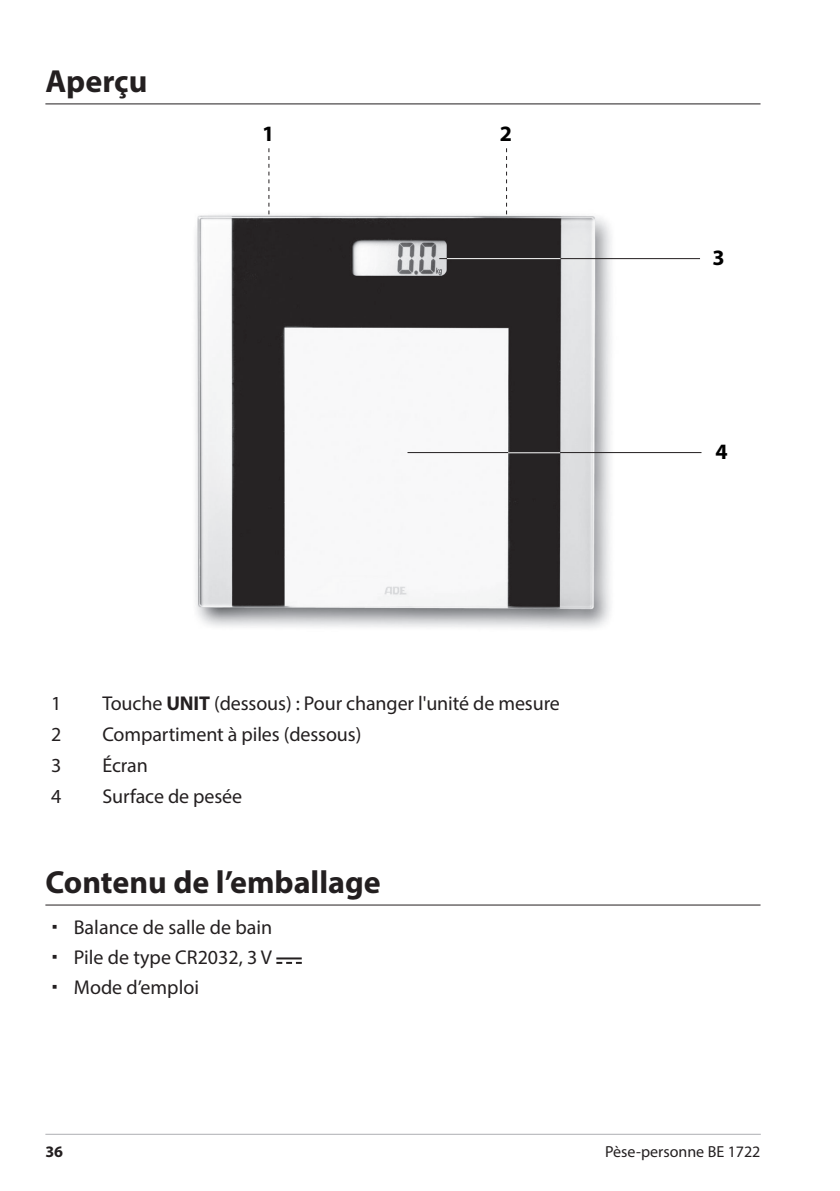
<style>
.page{position:relative;width:840px;height:1191px;background:#fff}
.page>*{position:absolute;margin:0;border:0;box-sizing:border-box;transform-origin:0 0}
.t1{font:700 32px "Myriad Pro";color:#231f20}
.t2{font:700 22px "Myriad Pro";color:#000}
.t3{font:20px/29.6px "Myriad Pro";letter-spacing:-.005em;color:#231f20;text-align:justify}
.t4{font:16px "Myriad Pro";color:#231f20}
.t5{font:700 16px "Myriad Pro";color:#231f20}
.s1{font-weight:700}
</style>
<div class="page">
<hr style="left:45px;top:1133px;width:715px;height:1px;background:#adaeb2">
<hr style="left:45px;top:103px;width:715px;height:1px;background:#231f20">
<hr style="left:45px;top:904px;width:715px;height:1px;background:#231f20">
<svg style="left:276px;top:962px;width:25px;height:2px"></svg>
<hr style="left:276px;top:957px;width:25px;height:2px;background:#231f20">
<img style="left:195px;top:202px;width:430px;height:426px">
<svg style="left:268px;top:148px;width:1px;height:66px"></svg>
<svg style="left:505px;top:202px;width:1px;height:12px"></svg>
<hr style="left:439px;top:258px;width:260px;height:1px;background:#231f20">
<hr style="left:407px;top:452px;width:294px;height:1px;background:#231f20">
<hr style="left:446px;top:258px;width:114px;height:1px;background:#fff">
<hr style="left:508px;top:452px;width:52px;height:1px;background:#fff">
<h1 class="t1" style="left:45px;top:60px;width:103px">Aperçu</h1>
<p class="t2" style="left:262px;top:119px;width:14px">1</p>
<p class="t2" style="left:499px;top:119px;width:14px">2</p>
<p class="t3" style="left:51px;top:688px;width:12px">1</p>
<p class="t3" style="left:102px;top:688px;width:459px">Touche <span class="s1">UNIT</span> (dessous) : Pour changer l'unité de mesure</p>
<p class="t3" style="left:51px;top:719px;width:12px">2</p>
<p class="t3" style="left:102px;top:719px;width:260px">Compartiment à piles (dessous)</p>
<p class="t3" style="left:51px;top:750px;width:12px">3</p>
<p class="t3" style="left:102px;top:750px;width:47px">Écran</p>
<p class="t3" style="left:51px;top:781px;width:12px">4</p>
<p class="t3" style="left:102px;top:781px;width:141px">Surface de pesée</p>
<h1 class="t1" style="left:45px;top:861px;width:337px">Contenu de l’emballage</h1>
<p class="t3" style="left:74px;top:912px;width:200px">Balance de salle de bain Pile de type CR2032, 3 V Mode d’emploi</p>
<p class="t2" style="left:712px;top:243px;width:14px">3</p>
<p class="t2" style="left:715px;top:437px;width:14px">4</p>
<p class="t5" style="left:45px;top:1140px;width:19px">36</p>
<p class="t4" style="left:604px;top:1141px;width:157px">Pèse-personne BE 1722</p>
</div>
